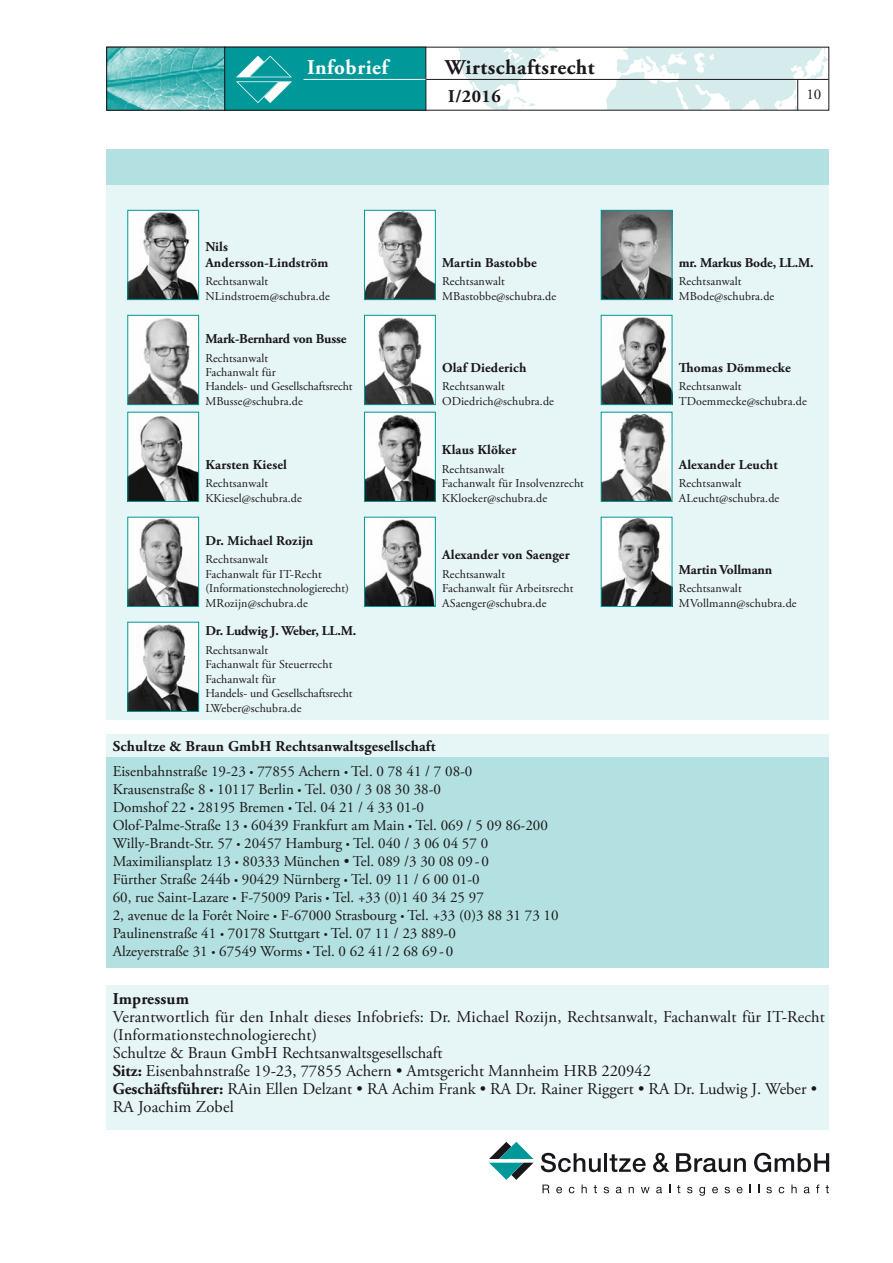
<style>
.page{position:relative;width:893px;height:1263px;background:#fff}
.page>*{position:absolute;margin:0;border:0;box-sizing:border-box;transform-origin:0 0}
.t1{font:700 21px "Adobe Garamond Pro";letter-spacing:.025em;color:#1a171c}
.t2{font:700 21px "Adobe Garamond Pro";letter-spacing:.025em;color:#fff}
.t3{font:700 18px "Adobe Garamond Pro";color:#1a171c}
.t4{font:16.5px/18px "Adobe Garamond Pro";color:#1a171c}
.t5{font:700 16.5px "Adobe Garamond Pro";color:#1a171c}
.t6{font:15px/18px "Adobe Garamond Pro";color:#1a171c}
.t7{font:700 15px "Adobe Garamond Pro";letter-spacing:.01em;color:#1a171c}
.t8{font:700 13.5px/16.2px "Adobe Garamond Pro";letter-spacing:.01em;color:#1a171c}
.t9{font:700 13.5px "Adobe Garamond Pro";letter-spacing:-.01em;color:#1a171c}
.t10{font:700 13.5px "Adobe Garamond Pro";letter-spacing:-.02em;color:#1a171c}
.t11{font:12px/14.4px "Adobe Garamond Pro";letter-spacing:.01em;color:#1a171c}
.s1{font-size:10.5px}
.s2{font-weight:700}
</style>
<div class="page">
<div style="left:106px;top:180px;width:723px;height:540px;background:#e6f5f5"></div>
<svg style="left:542px;top:1184px;width:7px;height:9px"></svg>
<svg style="left:556px;top:1187px;width:6px;height:6px"></svg>
<svg style="left:569px;top:1187px;width:5px;height:6px"></svg>
<svg style="left:582px;top:1184px;width:5px;height:9px"></svg>
<svg style="left:594px;top:1185px;width:3px;height:8px"></svg>
<svg style="left:604px;top:1187px;width:5px;height:6px"></svg>
<svg style="left:616px;top:1187px;width:6px;height:6px"></svg>
<svg style="left:629px;top:1187px;width:5px;height:6px"></svg>
<svg style="left:641px;top:1187px;width:8px;height:6px"></svg>
<svg style="left:656px;top:1187px;width:6px;height:6px"></svg>
<svg style="left:677px;top:1185px;width:3px;height:8px"></svg>
<svg style="left:687px;top:1187px;width:5px;height:6px"></svg>
<svg style="left:699px;top:1187px;width:6px;height:9px"></svg>
<svg style="left:712px;top:1187px;width:6px;height:6px"></svg>
<svg style="left:725px;top:1187px;width:5px;height:6px"></svg>
<svg style="left:737px;top:1187px;width:5px;height:6px"></svg>
<svg style="left:766px;top:1187px;width:6px;height:6px"></svg>
<svg style="left:779px;top:1187px;width:5px;height:6px"></svg>
<svg style="left:791px;top:1184px;width:6px;height:9px"></svg>
<svg style="left:804px;top:1187px;width:6px;height:6px"></svg>
<svg style="left:816px;top:1184px;width:3px;height:9px"></svg>
<svg style="left:826px;top:1185px;width:3px;height:8px"></svg>
<svg style="left:541px;top:1153px;width:60px;height:19px"></svg>
<hr style="left:604px;top:1153px;width:3px;height:19px;background:#1a171c">
<svg style="left:609px;top:1154px;width:37px;height:18px"></svg>
<svg style="left:653px;top:1153px;width:16px;height:19px"></svg>
<svg style="left:676px;top:1153px;width:70px;height:19px"></svg>
<svg style="left:754px;top:1153px;width:75px;height:19px"></svg>
<svg style="left:489px;top:1142px;width:44px;height:38px"></svg>
<div style="left:106px;top:986px;width:723px;height:144px;background:#e6f5f5"></div>
<div style="left:106px;top:149px;width:723px;height:35px;background:#b3e0e0"></div>
<div style="left:106px;top:734px;width:723px;height:41px;background:#e6f5f5"></div>
<div style="left:106px;top:758px;width:723px;height:210px;background:#b3e0e0"></div>
<img style="left:130px;top:212px;width:67px;height:86px">
<div style="left:128px;top:210px;width:71px;height:90px;border:1px solid #009898"></div>
<img style="left:366px;top:212px;width:67px;height:86px">
<div style="left:364px;top:210px;width:71px;height:90px;border:1px solid #009898"></div>
<img style="left:603px;top:212px;width:67px;height:86px">
<div style="left:601px;top:210px;width:71px;height:90px;border:1px solid #009898"></div>
<img style="left:130px;top:317px;width:67px;height:86px">
<div style="left:128px;top:315px;width:71px;height:90px;border:1px solid #009898"></div>
<img style="left:366px;top:317px;width:67px;height:86px">
<div style="left:364px;top:315px;width:71px;height:90px;border:1px solid #009898"></div>
<img style="left:603px;top:317px;width:67px;height:86px">
<div style="left:601px;top:315px;width:71px;height:90px;border:1px solid #009898"></div>
<img style="left:130px;top:414px;width:67px;height:86px">
<div style="left:128px;top:412px;width:71px;height:90px;border:1px solid #009898"></div>
<img style="left:366px;top:414px;width:67px;height:86px">
<div style="left:364px;top:412px;width:71px;height:90px;border:1px solid #009898"></div>
<img style="left:603px;top:414px;width:67px;height:86px">
<img style="left:130px;top:519px;width:67px;height:86px">
<div style="left:128px;top:517px;width:71px;height:90px;border:1px solid #009898"></div>
<img style="left:366px;top:519px;width:67px;height:86px">
<div style="left:364px;top:517px;width:71px;height:90px;border:1px solid #009898"></div>
<img style="left:603px;top:519px;width:67px;height:86px">
<img style="left:130px;top:624px;width:67px;height:86px">
<div style="left:128px;top:622px;width:71px;height:90px;border:1px solid #009898"></div>
<svg style="left:426px;top:49px;width:401px;height:60px"></svg>
<div style="left:798px;top:79px;width:31px;height:32px;background:#fff"></div>
<img style="left:108px;top:49px;width:115px;height:60px">
<div style="left:106px;top:47px;width:119px;height:64px;border:1px solid #1a171c"></div>
<div style="left:225px;top:47px;width:201px;height:63px;background:#009898"></div>
<div style="left:224px;top:47px;width:202px;height:64px;border:1px solid #1a171c"></div>
<svg style="left:236px;top:56px;width:56px;height:47px"></svg>
<hr style="left:426px;top:79px;width:403px;height:1px;background:#1a171c">
<hr style="left:303px;top:79px;width:122px;height:1px;background:#fff">
<hr style="left:797px;top:80px;width:1px;height:30px;background:#1a171c">
<h1 class="t2" style="left:307px;top:55px;width:82px">Infobrief</h1>
<h1 class="t1" style="left:445px;top:55px;width:151px">Wirtschaftsrecht</h1>
<h2 class="t3" style="left:448px;top:86px;width:54px">I/2016</h2>
<p class="t8" style="left:205px;top:238px;width:125px">Nils<br>Andersson-Lindström</p>
<p class="t11" style="left:205px;top:275px;width:126px">Rechtsanwalt<br>NLindstroem@schubra.de</p>
<p class="t8" style="left:442px;top:255px;width:96px">Martin Bastobbe</p>
<p class="t11" style="left:442px;top:275px;width:116px">Rechtsanwalt<br>MBastobbe@schubra.de</p>
<p class="t10" style="left:205px;top:331px;width:143px">Mark-Bernhard von Busse</p>
<p class="t11" style="left:205px;top:351px;width:149px">Rechtsanwalt<br>Fachanwalt für<br>Handels- und Gesellschaftsrecht<br>MBusse@schubra.de</p>
<p class="t8" style="left:442px;top:360px;width:86px">Olaf Diederich</p>
<p class="t11" style="left:442px;top:380px;width:113px">Rechtsanwalt<br>ODiedrich@schubra.de</p>
<p class="t8" style="left:205px;top:456px;width:83px">Karsten Kiesel</p>
<p class="t11" style="left:205px;top:477px;width:98px">Rechtsanwalt<br>KKiesel@schubra.de</p>
<p class="t8" style="left:442px;top:442px;width:76px">Klaus Klöker</p>
<p class="t11" style="left:442px;top:462px;width:144px">Rechtsanwalt<br>Fachanwalt für Insolvenzrecht<br>KKloeker@schubra.de</p>
<p class="t8" style="left:206px;top:533px;width:109px">Dr. Michael Rozijn</p>
<p class="t11" style="left:206px;top:553px;width:145px">Rechtsanwalt<br>Fachanwalt für IT-Recht (Informationstechnologierecht)<br>MRozijn@schubra.de</p>
<p class="t8" style="left:442px;top:547px;width:129px">Alexander von Saenger</p>
<p class="t11" style="left:442px;top:567px;width:133px">Rechtsanwalt<br>Fachanwalt für Arbeitsrecht<br>ASaenger@schubra.de</p>
<p class="t9" style="left:205px;top:623px;width:152px">Dr. Ludwig J. Weber, LL.M.</p>
<p class="t11" style="left:205px;top:643px;width:149px">Rechtsanwalt<br>Fachanwalt für Steuerrecht<br>Fachanwalt für<br>Handels- und Gesellschaftsrecht<br>LWeber@schubra.de</p>
<p class="t7" style="left:113px;top:738px;width:325px">Schultze &amp; Braun GmbH Rechtsanwaltsgesellschaft</p>
<p class="t6" style="left:113px;top:763px;width:447px">Eisenbahnstraße 19-23 <span class="s1">•</span> 77855 Achern <span class="s1">•</span> Tel. 0 78 41 / 7 08-0<br>Krausenstraße 8 <span class="s1">•</span> 10117 Berlin <span class="s1">•</span> Tel. 030 / 3 08 30 38-0<br>Domshof 22 <span class="s1">•</span> 28195 Bremen <span class="s1">•</span> Tel. 04 21 / 4 33 01-0<br>Olof-Palme-Straße 13 <span class="s1">•</span> 60439 Frankfurt am Main <span class="s1">•</span> Tel. 069 / 5 09 86-200<br>Willy-Brandt-Str. 57 <span class="s1">•</span> 20457 Hamburg <span class="s1">•</span> Tel. 040 / 3 06 04 57 0<br>Maximiliansplatz 13 <span class="s1">•</span> 80333 München • Tel. 089 /3 30 08 09 - 0<br>Fürther Straße 244b <span class="s1">•</span> 90429 Nürnberg <span class="s1">•</span> Tel. 09 11 / 6 00 01-0<br>60, rue Saint-Lazare <span class="s1">•</span> F-75009 Paris <span class="s1">•</span> Tel. +33 (0)1 40 34 25 97<br>2, avenue de la Forêt Noire <span class="s1">•</span> F-67000 Strasbourg <span class="s1">•</span> Tel. +33 (0)3 88 31 73 10<br>Paulinenstraße 41 <span class="s1">•</span> 70178 Stuttgart <span class="s1">•</span> Tel. 07 11 / 23 889-0<br>Alzeyerstraße 31 <span class="s1">•</span> 67549 Worms <span class="s1">•</span> Tel. 0 62 41 /2 68 69- 0</p>
<p class="t6" style="left:806px;top:86px;width:16px">10</p>
<p class="t9" style="left:679px;top:255px;width:136px">mr. Markus Bode, LL.M.</p>
<p class="t11" style="left:679px;top:275px;width:97px">Rechtsanwalt<br>MBode@schubra.de</p>
<p class="t8" style="left:679px;top:360px;width:113px">Thomas Dömmecke</p>
<p class="t11" style="left:679px;top:380px;width:129px">Rechtsanwalt<br>TDoemmecke@schubra.de</p>
<p class="t8" style="left:679px;top:456px;width:101px">Alexander Leucht</p>
<p class="t11" style="left:679px;top:477px;width:102px">Rechtsanwalt<br>ALeucht@schubra.de</p>
<p class="t9" style="left:679px;top:561px;width:95px">Martin Vollmann</p>
<p class="t11" style="left:679px;top:582px;width:119px">Rechtsanwalt<br>MVollmann@schubra.de</p>
<h3 class="t5" style="left:113px;top:989px;width:78px">Impressum</h3>
<p class="t4" style="left:113px;top:1008px;width:714px">Verantwortlich für den Inhalt dieses Infobriefs: Dr. Michael Rozijn, Rechtsanwalt, Fachanwalt für IT-Recht (Informationstechnologierecht)<br>Schultze &amp; Braun GmbH Rechtsanwaltsgesellschaft<br><span class="s2">Sitz:</span> Eisenbahnstraße 19-23, 77855 Achern • Amtsgericht Mannheim HRB 220942<br><span class="s2">Geschäftsführer:</span> RAin Ellen Delzant • RA Achim Frank • RA Dr. Rainer Riggert • RA Dr. Ludwig J. Weber • RA Joachim Zobel</p>
</div>
